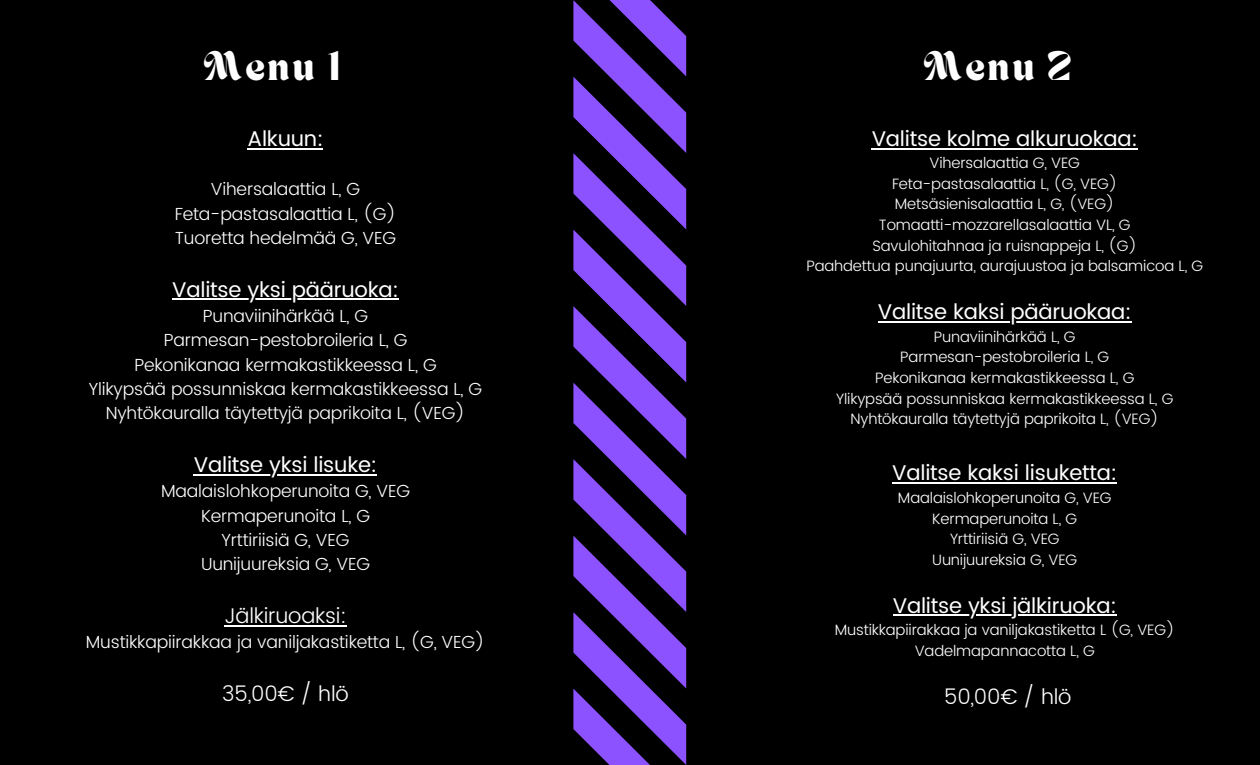
<style>
.page{position:relative;width:1260px;height:765px;background:#000}
.page>*{position:absolute;margin:0;border:0;box-sizing:border-box;transform-origin:0 0}
.t1{font:700 28.75px "TANNEWYORK";letter-spacing:.115em;color:#fff}
.t2{font:21.25px "Poppins";letter-spacing:-.01em;color:#fff}
.t3{font:300 21.25px "Poppins";letter-spacing:-.01em;color:#fff}
.t4{font:300 17.5px "Poppins";letter-spacing:-.01em;color:#fff}
.t5{font:300 15px "Poppins";letter-spacing:-.01em;color:#fff}
</style>
<div class="page">
<svg style="left:573px;top:0;width:113px;height:765px"></svg>
<hr style="left:248px;top:148px;width:75px;height:1px;background:#fff">
<hr style="left:172px;top:299px;width:227px;height:1px;background:#fff">
<hr style="left:194px;top:474px;width:183px;height:2px;background:#fff">
<hr style="left:224px;top:625px;width:123px;height:2px;background:#fff">
<hr style="left:872px;top:148px;width:266px;height:1px;background:#fff">
<hr style="left:878px;top:321px;width:254px;height:2px;background:#fff">
<hr style="left:892px;top:482px;width:225px;height:2px;background:#fff">
<hr style="left:893px;top:614px;width:224px;height:2px;background:#fff">
<p class="t1" style="left:204px;top:51px;width:137px">Menu 1</p>
<p class="t2" style="left:248px;top:126px;width:77px">Alkuun:</p>
<p class="t4" style="left:211px;top:179px;width:151px">Vihersalaattia L, G</p>
<p class="t4" style="left:175px;top:204px;width:223px">Feta-pastasalaattia L, (G)</p>
<p class="t4" style="left:175px;top:228px;width:223px">Tuoretta hedelmää G, VEG</p>
<p class="t2" style="left:172px;top:277px;width:228px">Valitse yksi pääruoka:</p>
<p class="t4" style="left:203px;top:306px;width:167px">Punaviinihärkää L, G</p>
<p class="t4" style="left:164px;top:330px;width:245px">Parmesan-pestobroileria L, G</p>
<p class="t4" style="left:134px;top:354px;width:304px">Pekonikanaa kermakastikkeessa L, G</p>
<p class="t4" style="left:89px;top:379px;width:395px">Ylikypsää possunniskaa kermakastikkeessa L, G</p>
<p class="t4" style="left:106px;top:403px;width:361px">Nyhtökauralla täytettyjä paprikoita L, (VEG)</p>
<p class="t2" style="left:194px;top:452px;width:185px">Valitse yksi lisuke:</p>
<p class="t4" style="left:161px;top:481px;width:250px">Maalaislohkoperunoita G, VEG</p>
<p class="t4" style="left:201px;top:505px;width:170px">Kermaperunoita L, G</p>
<p class="t4" style="left:222px;top:530px;width:129px">Yrttiriisiä G, VEG</p>
<p class="t4" style="left:201px;top:554px;width:171px">Uunijuureksia G, VEG</p>
<p class="t3" style="left:224px;top:603px;width:124px">Jälkiruoaksi:</p>
<p class="t4" style="left:86px;top:632px;width:401px">Mustikkapiirakkaa ja vaniljakastiketta L, (G, VEG)</p>
<p class="t3" style="left:222px;top:681px;width:128px">35,00€ / hlö</p>
<p class="t1" style="left:924px;top:51px;width:149px">Menu 2</p>
<p class="t2" style="left:872px;top:126px;width:268px">Valitse kolme alkuruokaa:</p>
<p class="t5" style="left:930px;top:154px;width:152px">Vihersalaattia G, VEG</p>
<p class="t5" style="left:892px;top:175px;width:227px">Feta-pastasalaattia L, (G, VEG)</p>
<p class="t5" style="left:895px;top:196px;width:221px">Metsäsienisalaattia L, G, (VEG)</p>
<p class="t5" style="left:879px;top:216px;width:253px">Tomaatti-mozzarellasalaattia VL, G</p>
<p class="t5" style="left:872px;top:237px;width:266px">Savulohitahnaa ja ruisnappeja L, (G)</p>
<p class="t5" style="left:806px;top:257px;width:398px">Paahdettua punajuurta, aurajuustoa ja balsamicoa L, G</p>
<p class="t2" style="left:878px;top:299px;width:255px">Valitse kaksi pääruokaa:</p>
<p class="t5" style="left:934px;top:328px;width:143px">Punaviinihärkää L, G</p>
<p class="t5" style="left:900px;top:348px;width:210px">Parmesan-pestobroileria L, G</p>
<p class="t5" style="left:875px;top:369px;width:261px">Pekonikanaa kermakastikkeessa L, G</p>
<p class="t5" style="left:836px;top:390px;width:339px">Ylikypsää possunniskaa kermakastikkeessa L, G</p>
<p class="t5" style="left:851px;top:410px;width:310px">Nyhtökauralla täytettyjä paprikoita L, (VEG)</p>
<p class="t2" style="left:892px;top:461px;width:227px">Valitse kaksi lisuketta:</p>
<p class="t5" style="left:898px;top:489px;width:215px">Maalaislohkoperunoita G, VEG</p>
<p class="t5" style="left:932px;top:510px;width:146px">Kermaperunoita L, G</p>
<p class="t5" style="left:950px;top:530px;width:111px">Yrttiriisiä G, VEG</p>
<p class="t5" style="left:932px;top:551px;width:146px">Uunijuureksia G, VEG</p>
<p class="t2" style="left:893px;top:593px;width:226px">Valitse yksi jälkiruoka:</p>
<p class="t5" style="left:835px;top:621px;width:341px">Mustikkapiirakkaa ja vaniljakastiketta L (G, VEG)</p>
<p class="t5" style="left:915px;top:642px;width:182px">Vadelmapannacotta L, G</p>
<p class="t3" style="left:944px;top:684px;width:129px">50,00€ / hlö</p>
</div>
